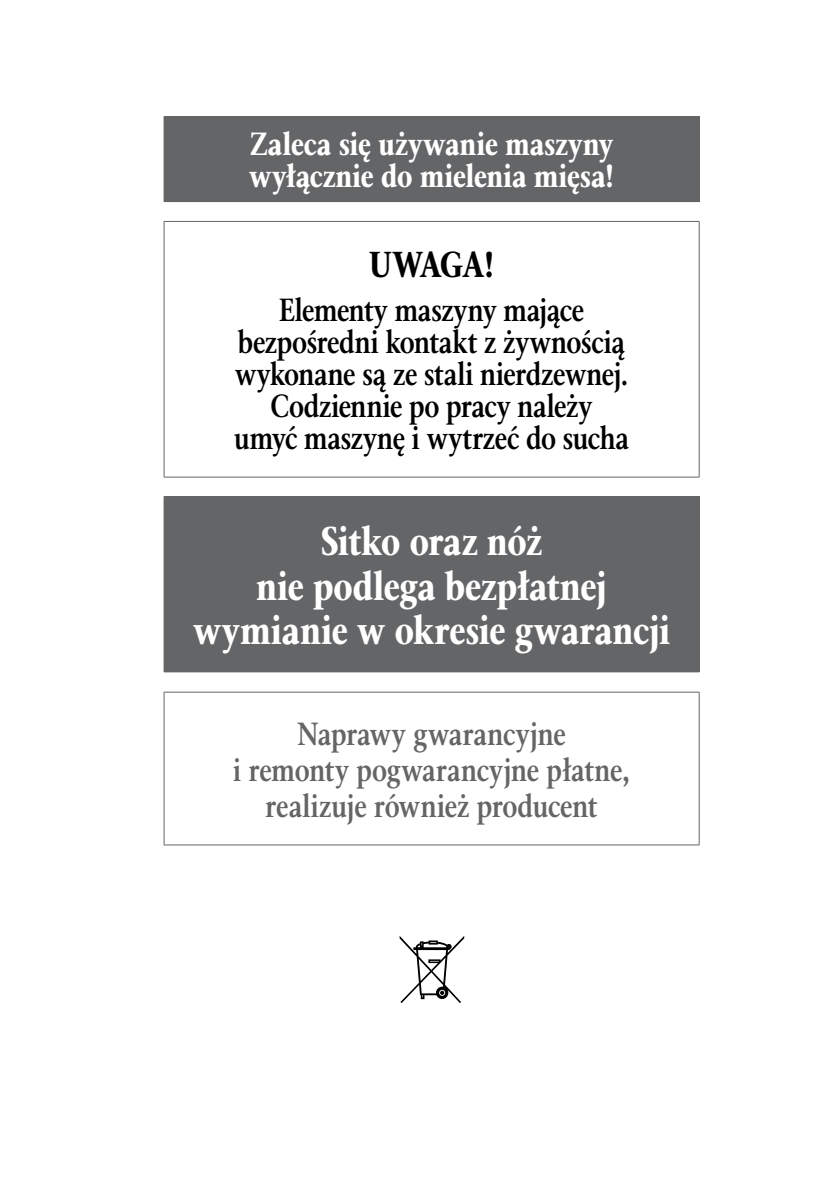
<style>
.page{position:relative;width:840px;height:1191px;background:#fff}
.page>*{position:absolute;margin:0;border:0;box-sizing:border-box;transform-origin:0 0}
.t1{font:40px/44px "Classic Cnd PSEFN Black";letter-spacing:-.005em;color:#fff;text-align:center}
.t2{font:36px "Classic Cnd PSEFN Black";letter-spacing:-.03em;color:#000}
.t3{font:700 32px/32px "Classic Cnd PSEFN";letter-spacing:-.01em;color:#000;text-align:center}
.t4{font:700 32px/36px "Classic Cnd EFN";letter-spacing:-.005em;color:#646567;text-align:center}
.t5{font:32px/32px "Classic Cnd EFN Black";color:#fff}
</style>
<div class="page">
<hr style="left:164px;top:692px;width:535px;height:1px;background:#646567">
<hr style="left:164px;top:692px;width:1px;height:152px;background:#646567">
<hr style="left:698px;top:692px;width:1px;height:152px;background:#646567">
<hr style="left:164px;top:844px;width:535px;height:1px;background:#646567">
<div style="left:164px;top:496px;width:534px;height:176px;background:#646567"></div>
<hr style="left:164px;top:496px;width:535px;height:1px;background:#646567">
<hr style="left:698px;top:497px;width:1px;height:174px;background:#646567">
<hr style="left:164px;top:671px;width:535px;height:1px;background:#646567">
<hr style="left:164px;top:221px;width:535px;height:1px;background:#646567">
<hr style="left:164px;top:222px;width:1px;height:255px;background:#646567">
<hr style="left:698px;top:222px;width:1px;height:255px;background:#646567">
<hr style="left:164px;top:477px;width:535px;height:1px;background:#646567">
<svg style="left:399px;top:936px;width:65px;height:67px"></svg>
<div style="left:164px;top:116px;width:534px;height:86px;background:#646567"></div>
<hr style="left:164px;top:116px;width:535px;height:1px;background:#646567">
<hr style="left:698px;top:117px;width:1px;height:84px;background:#646567">
<hr style="left:164px;top:201px;width:535px;height:1px;background:#646567">
<p class="t5" style="left:249px;top:129px;width:366px">Zaleca się używanie maszyny wyłącznie do mielenia mięsa!</p>
<p class="t2" style="left:369px;top:244px;width:127px">UWAGA!</p>
<p class="t3" style="left:234px;top:295px;width:396px">Elementy maszyny mające bezpośredni kontakt z żywnością wykonane są ze stali nierdzewnej.<br>Codziennie po pracy należy<br>umyć maszynę i wytrzeć do sucha</p>
<p class="t1" style="left:193px;top:520px;width:478px">Sitko oraz nóż<br>nie podlega bezpłatnej wymianie w okresie gwarancji</p>
<p class="t4" style="left:233px;top:716px;width:398px">Naprawy gwarancyjne<br>i remonty pogwarancyjne płatne, realizuje również producent</p>
</div>
